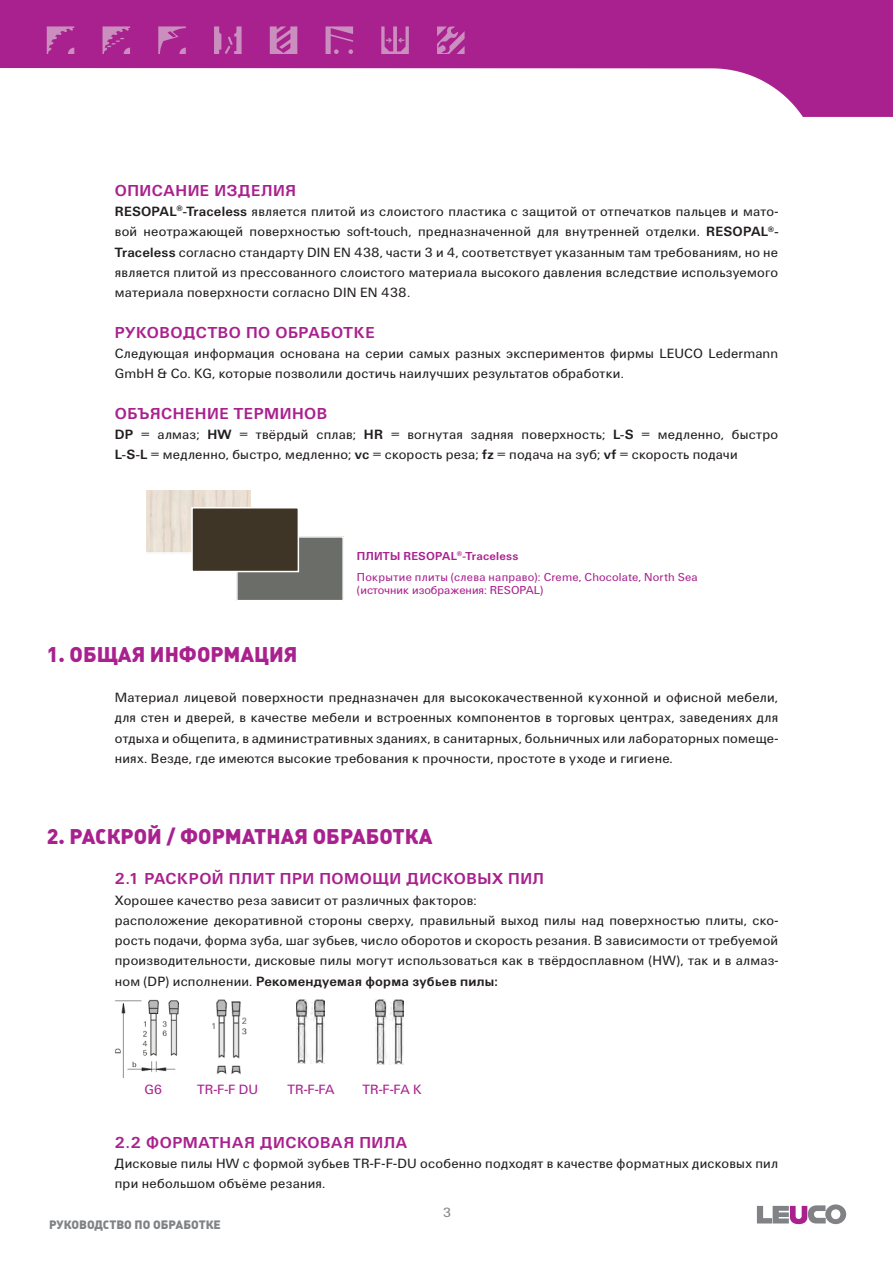
<style>
.page{position:relative;width:893px;height:1263px;background:#fff}
.page>*{position:absolute;margin:0;border:0;box-sizing:border-box;transform-origin:0 0}
.t1{font:900 21px "DIN Pro";color:#a9218e}
.t2{font:700 16.5px "LEUCO UN";letter-spacing:.03em;color:#a9218e}
.t3{font:13.95px/20.2px "LEUCO UN";letter-spacing:.015em;color:#231f20}
.t4{font:13.95px "LEUCO UN";color:#a9218e}
.t5{font:13.95px "LEUCO UN";color:#808285}
.t6{font:12px/20.2px "LEUCO UN";letter-spacing:.015em;color:#a9218e}
.t7{font:900 12px "DIN Pro";color:#808285}
.s1{font-weight:700}
</style>
<div class="page">
<svg style="left:0;top:0;width:893px;height:117px;fill:#a9218e"></svg>
<svg style="left:326px;top:26px;width:27px;height:28px"></svg>
<svg style="left:214px;top:26px;width:28px;height:28px"></svg>
<svg style="left:47px;top:26px;width:27px;height:28px"></svg>
<svg style="left:103px;top:26px;width:27px;height:28px"></svg>
<svg style="left:437px;top:26px;width:28px;height:28px"></svg>
<svg style="left:158px;top:26px;width:28px;height:28px"></svg>
<svg style="left:270px;top:26px;width:27px;height:28px"></svg>
<svg style="left:381px;top:26px;width:28px;height:28px"></svg>
<svg style="left:757px;top:1204px;width:89px;height:20px"></svg>
<img style="left:212px;top:999px;width:35px;height:75px">
<img style="left:296px;top:1000px;width:28px;height:64px">
<img style="left:375px;top:1000px;width:29px;height:65px">
<img style="left:115px;top:999px;width:64px;height:79px">
<img style="left:148px;top:491px;width:101px;height:60px">
<div style="left:145px;top:488px;width:107px;height:66px;border:2px solid #fff"></div>
<div style="left:239px;top:539px;width:102px;height:59px;background:#6b6d68"></div>
<div style="left:236px;top:536px;width:108px;height:65px;border:2px solid #fff"></div>
<div style="left:194px;top:510px;width:102px;height:59px;background:#3e3526"></div>
<div style="left:191px;top:507px;width:108px;height:65px;border:2px solid #fff"></div>
<p class="t2" style="left:115px;top:181px;width:183px">ОПИСАНИЕ ИЗДЕЛИЯ</p>
<p class="t3" style="left:115px;top:201px;width:665px;text-align:justify"><span class="s1">RESOPAL</span><sup>®</sup><span class="s1">-Traceless</span> является плитой из слоистого пластика с защитой от отпечатков пальцев и мато&shy;вой неотражающей поверхностью soft-touch, предназначенной для внутренней отделки. <span class="s1">RESOPAL</span><sup>®</sup><span class="s1">- Traceless</span> согласно стандарту DIN EN 438, части 3 и 4, соответствует указанным там требованиям, но не является плитой из прессованного слоистого материала высокого давления вследствие используемого материала поверхности согласно DIN EN 438.</p>
<p class="t2" style="left:115px;top:323px;width:261px">РУКОВОДСТВО ПО ОБРАБОТКЕ</p>
<p class="t3" style="left:115px;top:343px;width:665px">Следующая информация основана на серии самых разных экспериментов фирмы LEUCO Ledermann<br>GmbH &amp; Co. KG, которые позволили достичь наилучших результатов обработки.</p>
<p class="t2" style="left:115px;top:404px;width:214px">ОБЪЯСНЕНИЕ ТЕРМИНОВ</p>
<p class="t3" style="left:115px;top:424px;width:665px"><span class="s1">DP</span> = алмаз; <span class="s1">HW</span> = твёрдый сплав; <span class="s1">HR</span> = вогнутая задняя поверхность; <span class="s1">L-S</span> = медленно, быстро<br><span class="s1">L-S-L</span> = медленно, быстро, медленно; <span class="s1">vc</span> = скорость реза; <span class="s1">fz</span> = подача на зуб; <span class="s1">vf</span> = скорость подачи</p>
<h1 class="t1" style="left:47px;top:640px;width:252px">1. ОБЩАЯ ИНФОРМАЦИЯ</h1>
<p class="t6" style="left:357px;top:546px;width:342px"><span class="s1">ПЛИТЫ RESOPAL</span><sup>®</sup><span class="s1">-Traceless<br></span>Покрытие плиты (слева направо): Creme, Chocolate, North Sea</p>
<p class="t6" style="left:357px;top:580px;width:188px">(источник изображения: RESOPAL)</p>
<p class="t3" style="left:115px;top:687px;width:665px;text-align:justify">Материал лицевой поверхности предназначен для высококачественной кухонной и офисной мебели, для стен и дверей, в качестве мебели и встроенных компонентов в торговых центрах, заведениях для отдыха и общепита, в административных зданиях, в санитарных, больничных или лабораторных помеще&shy;ниях. Везде, где имеются высокие требования к прочности, простоте в уходе и гигиене.</p>
<h1 class="t1" style="left:47px;top:822px;width:387px">2. РАСКРОЙ / ФОРМАТНАЯ ОБРАБОТКА</h1>
<p class="t2" style="left:115px;top:870px;width:431px">2.1 РАСКРОЙ ПЛИТ ПРИ ПОМОЩИ ДИСКОВЫХ ПИЛ</p>
<p class="t3" style="left:115px;top:890px;width:665px">Хорошее качество реза зависит от различных факторов:<br>расположение декоративной стороны сверху, правильный выход пилы над поверхностью плиты, ско&shy;рость подачи, форма зуба, шаг зубьев, число оборотов и скорость резания. В зависимости от требуемой производительности, дисковые пилы могут использоваться как в твёрдосплавном (HW), так и в алмаз&shy;ном (DP) исполнении. <span class="s1">Рекомендуемая форма зубьев пилы:</span></p>
<p class="t4" style="left:145px;top:1082px;width:19px">G6</p>
<p class="t4" style="left:197px;top:1082px;width:63px">TR-F-F DU</p>
<p class="t4" style="left:287px;top:1082px;width:49px">TR-F-FA</p>
<p class="t4" style="left:363px;top:1082px;width:61px">TR-F-FA K</p>
<p class="t2" style="left:115px;top:1133px;width:294px">2.2 ФОРМАТНАЯ ДИСКОВАЯ ПИЛА</p>
<p class="t3" style="left:115px;top:1153px;width:665px">Дисковые пилы HW с формой зубьев TR-F-F-DU особенно подходят в качестве форматных дисковых пил при небольшом объёме резания.</p>
<p class="t7" style="left:49px;top:1216px;width:173px">РУКОВОДСТВО ПО ОБРАБОТКЕ</p>
<p class="t5" style="left:443px;top:1204px;width:10px">3</p>
</div>
